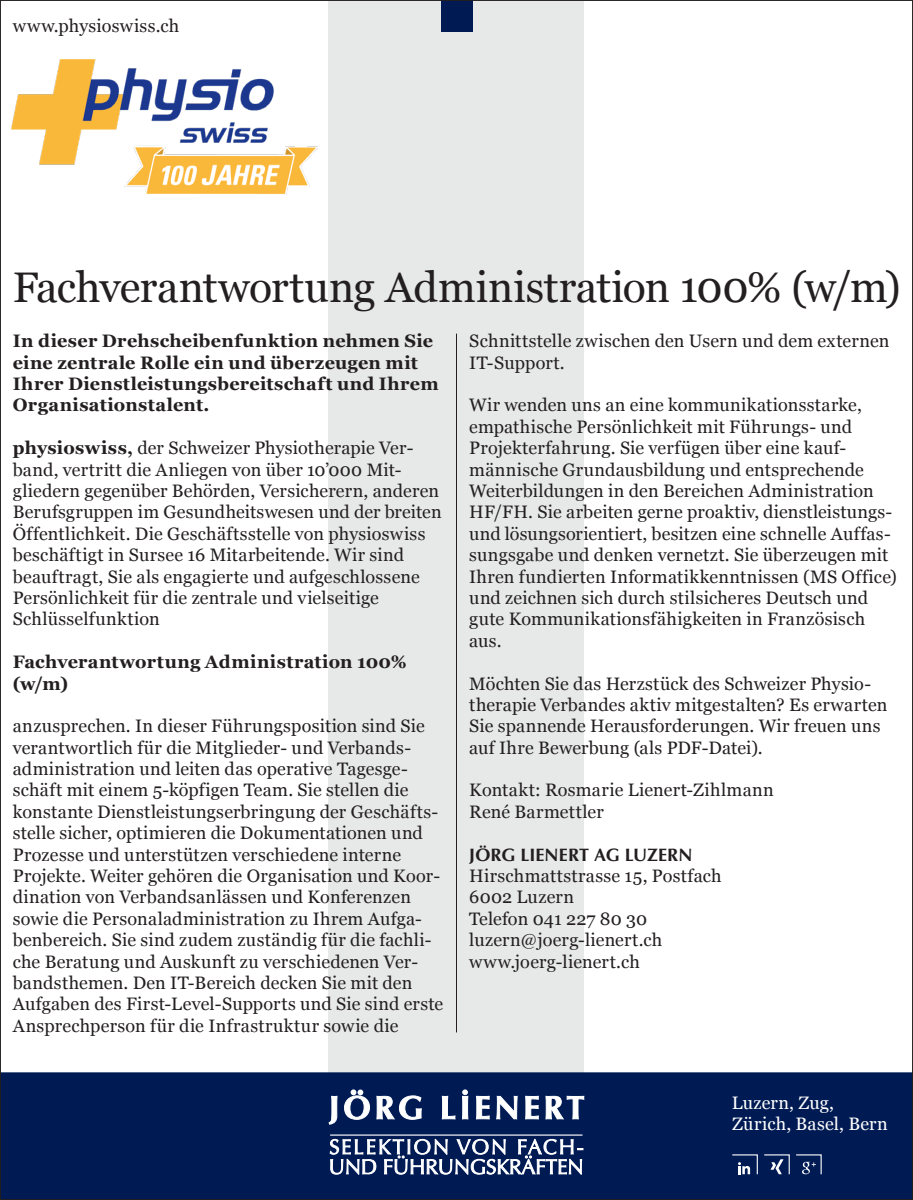
<style>
.page{position:relative;width:913px;height:1200px;background:#fff}
.page>*{position:absolute;margin:0;border:0;box-sizing:border-box;transform-origin:0 0}
.t1{font:42.75px "Georgia";letter-spacing:-.01em;color:#231f20}
.t2{font:18px/21.4px "Georgia";letter-spacing:.01em;color:#231f20}
.t3{font:700 18px/21.4px "Georgia";letter-spacing:.015em;color:#231f20}
.t4{font:18px/21.4px "Georgia";letter-spacing:.01em;color:#fff}
.t5{font:700 18px "Optima";letter-spacing:.005em;color:#231f20}
.s1{font-weight:700}
</style>
<div class="page">
<div style="left:328px;top:0;width:256px;height:1199px;background:#e7e8e8"></div>
<hr style="left:456px;top:333px;width:1px;height:699px;background:#231f20">
<div style="left:440px;top:0;width:32px;height:32px;background:#001b54"></div>
<div style="left:2px;top:1072px;width:908px;height:125px;background:#001b54"></div>
<svg style="left:328px;top:1095px;width:9px;height:29px"></svg>
<svg style="left:376px;top:1095px;width:46px;height:24px"></svg>
<svg style="left:441px;top:1095px;width:14px;height:24px"></svg>
<svg style="left:476px;top:1095px;width:13px;height:24px"></svg>
<svg style="left:496px;top:1095px;width:21px;height:24px"></svg>
<svg style="left:525px;top:1095px;width:13px;height:24px"></svg>
<svg style="left:545px;top:1095px;width:39px;height:24px"></svg>
<svg style="left:329px;top:1138px;width:254px;height:36px;background:#4f6289"></svg>
<hr style="left:330px;top:1134px;width:252px;height:1px;background:#fff">
<svg style="left:461px;top:1089px;width:7px;height:30px"></svg>
<svg style="left:344px;top:1089px;width:26px;height:30px"></svg>
<svg style="left:730px;top:1153px;width:91px;height:21px;background:#2a4170"></svg>
<img style="left:11px;top:59px;width:306px;height:136px">
<p class="t2" style="left:13px;top:14px;width:168px">www.physioswiss.ch</p>
<p class="t1" style="left:13px;top:256px;width:889px">Fachverantwortung Administration 100% (w/m)</p>
<p class="t2" style="left:469px;top:329px;width:421px">Schnittstelle zwischen den Usern und dem externen<br>IT-Support.</p>
<p class="t2" style="left:469px;top:393px;width:429px">Wir wenden uns an eine kommunikationsstarke, empathische Persönlichkeit mit Führungs- und Projekterfahrung. Sie verfügen über eine kauf&shy;männische Grundausbildung und entsprechende Weiterbildungen in den Bereichen Administration HF/FH. Sie arbeiten gerne proaktiv, dienstleistungs&shy;und lösungsorientiert, besitzen eine schnelle Auffas&shy;sungsgabe und denken vernetzt. Sie überzeugen mit Ihren fundierten Informatikkenntnissen (MS Office) und zeichnen sich durch stilsicheres Deutsch und gute Kommunikationsfähigkeiten in Französisch aus.</p>
<p class="t2" style="left:469px;top:671px;width:419px">Möchten Sie das Herzstück des Schweizer Physio&shy;therapie Verbandes aktiv mitgestalten? Es erwarten Sie spannende Herausforderungen. Wir freuen uns auf Ihre Bewerbung (als PDF-Datei).</p>
<p class="t2" style="left:469px;top:778px;width:306px">Kontakt: Rosmarie Lienert-Zihlmann</p>
<p class="t2" style="left:469px;top:800px;width:136px">René Barmettler</p>
<p class="t5" style="left:469px;top:843px;width:224px">JÖRG LIENERT AG LUZERN</p>
<p class="t2" style="left:469px;top:864px;width:254px">Hirschmattstrasse 15, Postfach</p>
<p class="t2" style="left:469px;top:885px;width:106px">6002 Luzern</p>
<p class="t2" style="left:469px;top:906px;width:179px">Telefon 041 227 80 30</p>
<p class="t2" style="left:469px;top:928px;width:194px">luzern@joerg-lienert.ch www.joerg-lienert.ch</p>
<p class="t3" style="left:13px;top:329px;width:427px">In dieser Drehscheibenfunktion nehmen Sie eine zentrale Rolle ein und überzeugen mit Ihrer Dienstleistungsbereitschaft und Ihrem Organisationstalent.</p>
<p class="t2" style="left:13px;top:436px;width:430px"><span class="s1">physioswiss,</span> der Schweizer Physiotherapie Ver&shy;band, vertritt die Anliegen von über 10’000 Mit&shy;gliedern gegenüber Behörden, Versicherern, anderen Berufsgruppen im Gesundheitswesen und der breiten Öffentlichkeit. Die Geschäftsstelle von physioswiss beschäftigt in Sursee 16 Mitarbeitende. Wir sind beauftragt, Sie als engagierte und aufgeschlossene Persönlichkeit für die zentrale und vielseitige Schlüsselfunktion</p>
<p class="t3" style="left:13px;top:650px;width:395px">Fachverantwortung Administration 100% (w/m)</p>
<p class="t2" style="left:13px;top:714px;width:432px">anzusprechen. In dieser Führungsposition sind Sie verantwortlich für die Mitglieder- und Verbands&shy;administration und leiten das operative Tagesge&shy;schäft mit einem 5-köpfigen Team. Sie stellen die konstante Dienstleistungserbringung der Geschäfts&shy;stelle sicher, optimieren die Dokumentationen und Prozesse und unterstützen verschiedene interne Projekte. Weiter gehören die Organisation und Koor&shy;dination von Verbandsanlässen und Konferenzen sowie die Personaladministration zu Ihrem Aufga&shy;benbereich. Sie sind zudem zuständig für die fachli&shy;che Beratung und Auskunft zu verschiedenen Ver&shy;bandsthemen. Den IT-Bereich decken Sie mit den Aufgaben des First-Level-Supports und Sie sind erste Ansprechperson für die Infrastruktur sowie die</p>
<p class="t4" style="left:731px;top:1090px;width:158px">Luzern, Zug,<br>Zürich, Basel, Bern</p>
</div>
